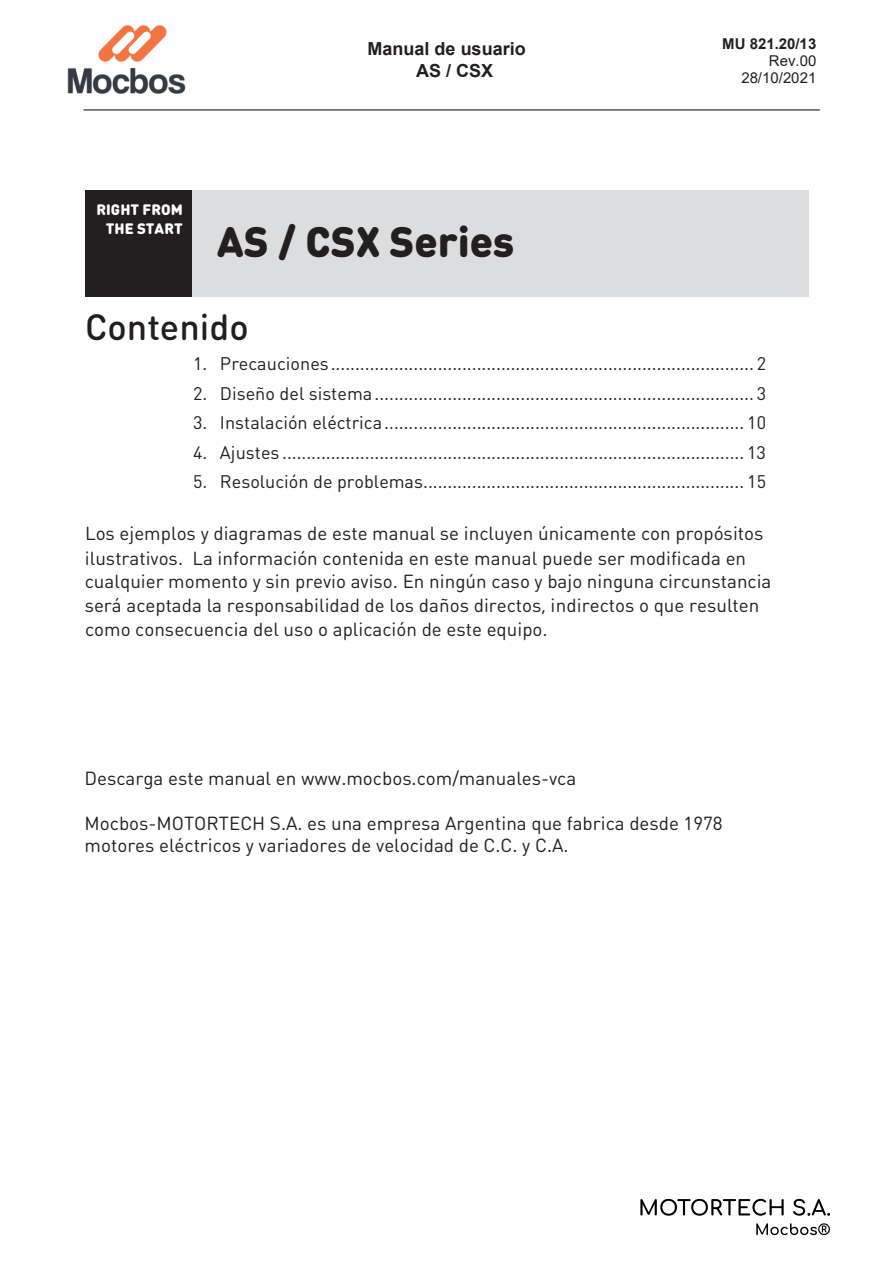
<style>
.page{position:relative;width:894px;height:1263px;background:#fff}
.page>*{position:absolute;margin:0;border:0;box-sizing:border-box;transform-origin:0 0}
.t1{font:900 42px "DIN Round Pro";color:#231f20}
.t2{font:500 36px "DIN Round Pro";color:#231f20}
.t3{font:18.75px/24px "DIN Round Pro";color:#231f20}
.t4{font:18px "DIN Round Pro";color:#231f20}
.t5{font:700 18px/21.5px "Arial";color:#231f20}
.t6{font:900 15px/19.2px "DIN Round Pro";color:#fff;text-align:right}
.t7{font:15px/17.1px "Arial";color:#231f20;text-align:right}
.t8{font:700 15px "Arial";color:#231f20}
</style>
<div class="page">
<div style="left:191px;top:190px;width:617px;height:107px;background:#dcdddf"></div>
<div style="left:85px;top:190px;width:106px;height:107px;background:#231f20"></div>
<hr style="left:84px;top:109px;width:735px;height:1px;background:#231f20">
<img style="left:67px;top:25px;width:119px;height:69px">
<img style="left:660px;top:1198px;width:144px;height:17px">
<img style="left:756px;top:1223px;width:73px;height:12px">
<p class="t5" style="left:416px;top:39px;width:111px;text-indent:-48px">Manual de usuario<br>AS / CSX</p>
<p class="t8" style="left:721px;top:33px;width:96px">MU 821.20/13</p>
<p class="t7" style="left:741px;top:52px;width:76px">Rev.00<br>28/10/2021</p>
<p class="t6" style="left:96px;top:199px;width:88px">RIGHT FROM<br>THE START</p>
<h1 class="t1" style="left:217px;top:210px;width:299px">AS / CSX Series</h1>
<h2 class="t2" style="left:85px;top:302px;width:165px">Contenido</h2>
<p class="t4" style="left:193px;top:352px;width:574px">1. Precauciones....................................................................................... 2</p>
<p class="t4" style="left:193px;top:381px;width:574px">2. Diseño del sistema.............................................................................. 3</p>
<p class="t4" style="left:193px;top:411px;width:574px">3. Instalación eléctrica.......................................................................... 10</p>
<p class="t4" style="left:193px;top:440px;width:574px">4. Ajustes ............................................................................................... 13</p>
<p class="t4" style="left:193px;top:469px;width:574px">5. Resolución de problemas.................................................................. 15</p>
<p class="t3" style="left:85px;top:521px;width:688px">Los ejemplos y diagramas de este manual se incluyen únicamente con propósitos ilustrativos. La información contenida en este manual puede ser modificada en cualquier momento y sin previo aviso. En ningún caso y bajo ninguna circunstancia será aceptada la responsabilidad de los daños directos, indirectos o que resulten como consecuencia del uso o aplicación de este equipo.</p>
<p class="t3" style="left:85px;top:765px;width:493px">Descarga este manual en www.mocbos.com/manuales-vca</p>
<p class="t3" style="left:85px;top:811px;width:639px;line-height:22.5px">Mocbos-MOTORTECH S.A. es una empresa Argentina que fabrica desde 1978 motores eléctricos y variadores de velocidad de C.C. y C.A.</p>
</div>
